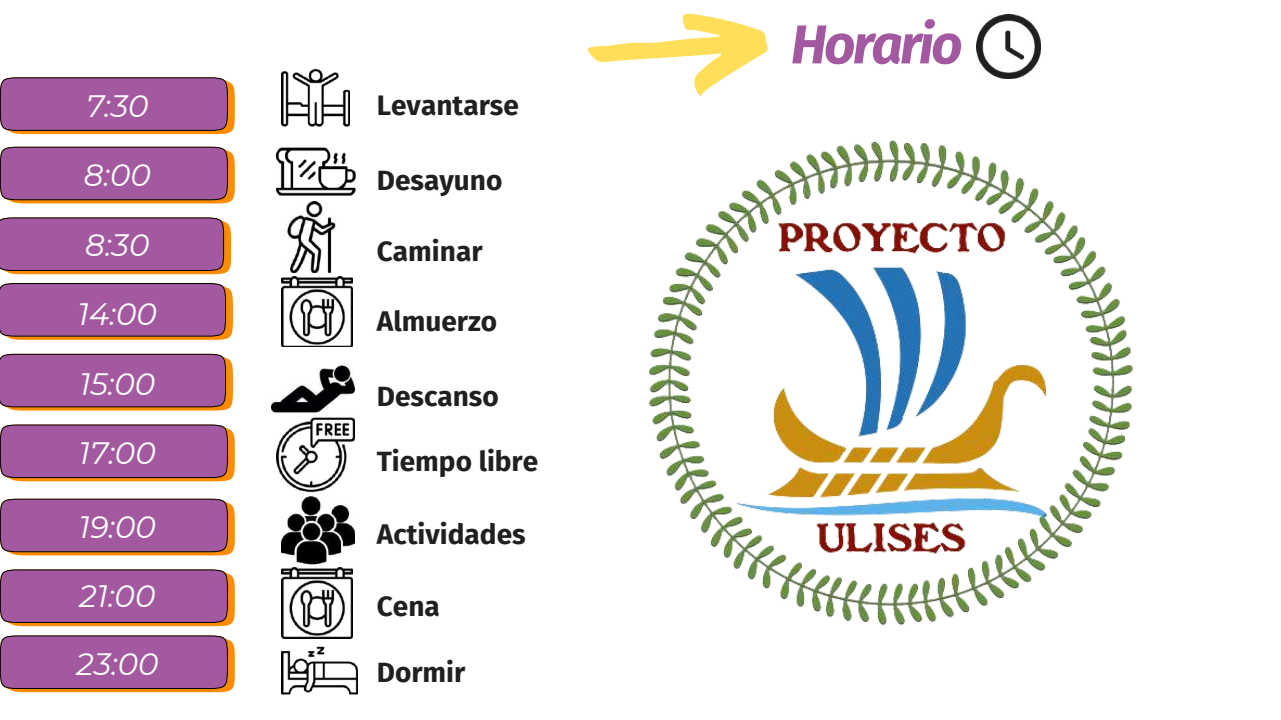
<style>
.page{position:relative;width:1281px;height:720px;background:#fff}
.page>*{position:absolute;margin:0;border:0;box-sizing:border-box;transform-origin:0 0}
.t1{font:italic 700 54.75px "Fira Sans";letter-spacing:-.05em;color:#a359a0}
.t2{font:italic 30.88px "Montserrat";color:#fff}
.t3{font:700 28px "Fira Sans";color:#202020}
</style>
<div class="page">
<svg style="left:0;top:77px;width:235px;height:57px;background:#d18233"></svg>
<div style="left:0;top:78px;width:227px;height:52px;background:#a359a0;border-radius:19px"></div>
<div style="left:0;top:78px;width:228px;height:53px;border:1px solid #000;border-radius:19px"></div>
<svg style="left:0;top:147px;width:235px;height:56px"></svg>
<div style="left:0;top:147px;width:227px;height:53px;background:#a359a0;border-radius:19px"></div>
<div style="left:0;top:147px;width:228px;height:53px;border:1px solid #000;border-radius:19px"></div>
<svg style="left:0;top:218px;width:231px;height:56px;background:#a65b90"></svg>
<svg style="left:0;top:283px;width:233px;height:57px;background:#a55c8e"></svg>
<svg style="left:0;top:354px;width:233px;height:57px;background:#a65d8f"></svg>
<svg style="left:0;top:425px;width:235px;height:56px"></svg>
<div style="left:0;top:425px;width:227px;height:53px;background:#a359a0;border-radius:19px"></div>
<div style="left:0;top:425px;width:228px;height:53px;border:1px solid #000;border-radius:19px"></div>
<svg style="left:0;top:499px;width:235px;height:56px"></svg>
<div style="left:0;top:499px;width:227px;height:53px;background:#a359a0;border-radius:19px"></div>
<div style="left:0;top:499px;width:228px;height:53px;border:1px solid #000;border-radius:19px"></div>
<svg style="left:0;top:570px;width:235px;height:56px"></svg>
<div style="left:0;top:570px;width:227px;height:52px;background:#a359a0;border-radius:19px"></div>
<div style="left:0;top:570px;width:228px;height:53px;border:1px solid #000;border-radius:19px"></div>
<svg style="left:0;top:636px;width:235px;height:56px"></svg>
<div style="left:0;top:636px;width:227px;height:53px;background:#a359a0;border-radius:19px"></div>
<div style="left:0;top:636px;width:228px;height:53px;border:1px solid #000;border-radius:19px"></div>
<img style="left:976px;top:15px;width:64px;height:64px">
<img style="left:282px;top:68px;width:68px;height:59px">
<img style="left:275px;top:147px;width:81px;height:55px">
<img style="left:287px;top:202px;width:49px;height:71px">
<img style="left:281px;top:277px;width:71px;height:70px">
<img style="left:271px;top:364px;width:83px;height:50px">
<img style="left:276px;top:417px;width:78px;height:76px">
<img style="left:281px;top:496px;width:73px;height:69px">
<img style="left:281px;top:567px;width:71px;height:71px">
<img style="left:282px;top:634px;width:76px;height:61px">
<svg style="left:587px;top:13px;width:181px;height:83px"></svg>
<img style="left:649px;top:140px;width:484px;height:486px">
<p class="t2" style="left:86px;top:87px;width:64px">7:30</p>
<p class="t2" style="left:84px;top:157px;width:69px">8:00</p>
<p class="t2" style="left:85px;top:226px;width:66px">8:30</p>
<p class="t2" style="left:78px;top:295px;width:81px">14:00</p>
<p class="t2" style="left:79px;top:365px;width:78px">15:00</p>
<p class="t2" style="left:79px;top:434px;width:78px">17:00</p>
<p class="t2" style="left:79px;top:509px;width:79px">19:00</p>
<p class="t2" style="left:79px;top:577px;width:78px">21:00</p>
<p class="t2" style="left:76px;top:645px;width:84px">23:00</p>
<p class="t3" style="left:377px;top:89px;width:144px">Levantarse</p>
<p class="t3" style="left:377px;top:164px;width:127px">Desayuno</p>
<p class="t3" style="left:377px;top:234px;width:107px">Caminar</p>
<p class="t3" style="left:377px;top:305px;width:122px">Almuerzo</p>
<p class="t3" style="left:377px;top:380px;width:123px">Descanso</p>
<p class="t3" style="left:377px;top:445px;width:163px">Tiempo libre</p>
<p class="t3" style="left:377px;top:518px;width:150px">Actividades</p>
<p class="t3" style="left:377px;top:590px;width:65px">Cena</p>
<p class="t3" style="left:377px;top:656px;width:90px">Dormir</p>
<h1 class="t1" style="left:791px;top:12px;width:173px">Horario</h1>
</div>
